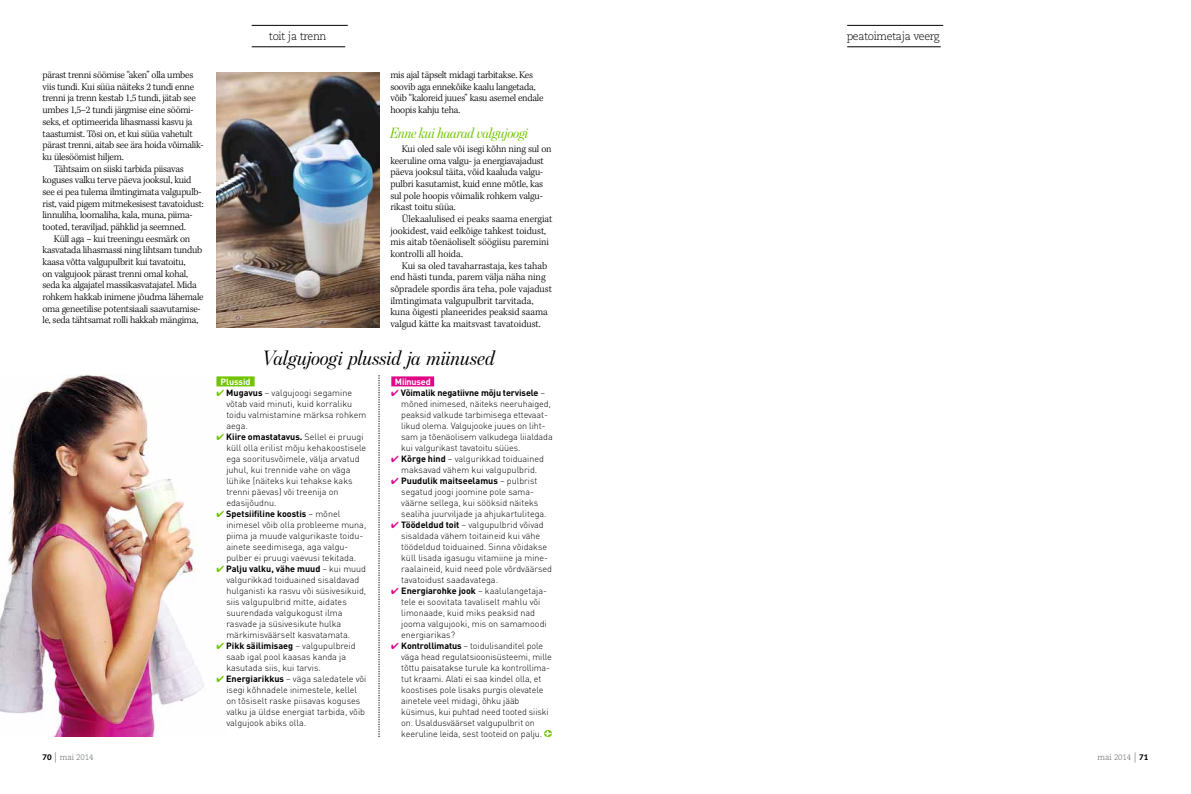
<style>
.page{position:relative;width:1191px;height:794px;background:#fff}
.page>*{position:absolute;margin:0;border:0;box-sizing:border-box;transform-origin:0 0}
.t1{font:italic 21px "Benton Mod Disp";letter-spacing:-.01em;color:#000}
.t2{font:italic 15px "Benton Mod Disp";letter-spacing:-.025em;color:#70c400}
.t3{font:300 11px "Caecilia LT Std";letter-spacing:-.035em;color:#000}
.t4{font:300 10.3px/11.7px "Kepler Std";letter-spacing:-.02em;color:#000}
.t5{font:300 9px/11px "DIN Pro";color:#000}
.t6{font:700 9px "DIN Pro";letter-spacing:-.02em;color:#fff}
.t7{font:700 9px "DIN Pro";color:#fff}
.t8{font:300 8px "Caecilia LT Std";letter-spacing:-.01em;color:#5e6162}
.s1{color:#70c400}
.s2{font-weight:700}
.s3{color:#e10686}
.s4{font-weight:800;color:#000}
.s5{font-size:10.3px}
</style>
<div class="page">
<hr style="left:252px;top:25px;width:96px;height:1px;background:#000">
<hr style="left:847px;top:47px;width:93px;height:1px;background:#000">
<hr style="left:847px;top:25px;width:96px;height:1px;background:#000">
<hr style="left:252px;top:47px;width:93px;height:1px;background:#000">
<img style="left:0;top:374px;width:226px;height:362px">
<div style="left:391px;top:376px;width:43px;height:10px;background:#e10686"></div>
<svg style="left:544px;top:730px;width:8px;height:7px"></svg>
<div style="left:216px;top:376px;width:39px;height:10px;background:#70c400"></div>
<img style="left:216px;top:73px;width:163px;height:254px">
<svg style="left:379px;top:375px;width:1px;height:362px"></svg>
<p class="t4" style="left:43px;top:69px;width:152px">pärast trenni söömise “aken” olla umbes</p>
<p class="t4" style="left:43px;top:81px;width:153px">viis tundi. Kui süüa näiteks 2 tundi enne</p>
<p class="t4" style="left:43px;top:93px;width:155px">trenni ja trenn kestab 1,5 tundi, jätab see</p>
<p class="t4" style="left:43px;top:104px;width:153px">umbes 1,5–2 tundi järgmise eine söömi-</p>
<p class="t4" style="left:43px;top:116px;width:152px">seks, et optimeerida lihasmassi kasvu ja</p>
<p class="t4" style="left:43px;top:128px;width:152px">taastumist. Tõsi on, et kui süüa vahetult</p>
<p class="t4" style="left:43px;top:140px;width:163px">pärast trenni, aitab see ära hoida võimalik-</p>
<p class="t4" style="left:43px;top:151px;width:83px">ku ülesöömist hiljem.</p>
<p class="t4" style="left:54px;top:163px;width:131px">Tähtsaim on siiski tarbida piisavas</p>
<p class="t4" style="left:43px;top:175px;width:150px">koguses valku terve päeva jooksul, kuid</p>
<p class="t4" style="left:43px;top:186px;width:160px">see ei pea tulema ilmtingimata valgupulb-</p>
<p class="t4" style="left:43px;top:198px;width:163px">rist, vaid pigem mitmekesisest tavatoidust:</p>
<p class="t4" style="left:43px;top:210px;width:152px">linnuliha, loomaliha, kala, muna, piima-</p>
<p class="t4" style="left:43px;top:221px;width:145px">tooted, teraviljad, pähklid ja seemned.</p>
<p class="t4" style="left:54px;top:233px;width:138px">Küll aga – kui treeningu eesmärk on</p>
<p class="t4" style="left:43px;top:245px;width:161px">kasvatada lihasmassi ning lihtsam tundub</p>
<p class="t4" style="left:43px;top:256px;width:144px">kaasa võtta valgupulbrit kui tavatoitu,</p>
<p class="t4" style="left:43px;top:268px;width:147px">on valgujook pärast trenni omal kohal,</p>
<p class="t4" style="left:43px;top:280px;width:156px">seda ka algajatel massikasvatajatel. Mida</p>
<p class="t4" style="left:43px;top:291px;width:163px">rohkem hakkab inimene jõudma lähemale</p>
<p class="t4" style="left:43px;top:303px;width:159px">oma geneetilise potentsiaali saavutamise-</p>
<p class="t4" style="left:43px;top:315px;width:157px">le, seda tähtsamat rolli hakkab mängima,</p>
<p class="t3" style="left:269px;top:30px;width:59px">toit ja trenn</p>
<p class="t3" style="left:846px;top:30px;width:94px">peatoimetaja veerg</p>
<p class="t4" style="left:390px;top:69px;width:155px">mis ajal täpselt midagi tarbitakse. Kes soovib aga ennekõike kaalu langetada, võib “kaloreid juues” kasu asemel endale hoopis kahju teha.</p>
<h2 class="t2" style="left:390px;top:125px;width:140px">Enne kui haarad valgujoogi</h2>
<p class="t4" style="left:390px;top:143px;width:163px;text-indent:11px">Kui oled sale või isegi kõhn ning sul on keeruline oma valgu- ja energiavajadust päeva jooksul täita, võid kaaluda valgu&shy;pulbri kasutamist, kuid enne mõtle, kas sul pole hoopis võimalik rohkem valgu&shy;rikast toitu süüa.</p>
<p class="t4" style="left:390px;top:213px;width:164px;text-indent:11px">Ülekaalulised ei peaks saama energiat jookidest, vaid eelkõige tahkest toidust, mis aitab tõenäoliselt söögiisu paremini kontrolli all hoida.</p>
<p class="t4" style="left:390px;top:260px;width:163px;text-indent:11px">Kui sa oled tavaharrastaja, kes tahab end hästi tunda, parem välja näha ning sõpradele spordis ära teha, pole vajadust ilmtingimata valgupulbrit tarvitada, kuna õigesti planeerides peaksid saama valgud kätte ka maitsvast tavatoidust.</p>
<h1 class="t1" style="left:262px;top:346px;width:234px">Valgujoogi plussid ja miinused</h1>
<p class="t7" style="left:220px;top:375px;width:32px">Plussid</p>
<p class="t5" style="left:226px;top:387px;width:141px;text-indent:-10px"><span class="s1">✔</span> <span class="s2">Mugavus</span> – valgujoogi segamine võtab vaid minuti, kuid korraliku toidu valmistamine märksa rohkem aega.</p>
<p class="t5" style="left:226px;top:431px;width:141px;text-indent:-10px"><span class="s1">✔</span> <span class="s2">Kiire omastatavus.</span> Sellel ei pruugi küll olla erilist mõju kehakoostisele ega sooritusvõimele, välja arvatud juhul, kui trennide vahe on väga lühike (näiteks kui tehakse kaks trenni päevas) või treenija on edasijõudnu.</p>
<p class="t5" style="left:226px;top:508px;width:141px;text-indent:-10px"><span class="s1">✔</span> <span class="s2">Spetsiifiline koostis</span> – mõnel inimesel võib olla probleeme muna, piima ja muude valgurikaste toidu&shy;ainete seedimisega, aga valgu&shy;pulber ei pruugi vaevusi tekitada.</p>
<p class="t5" style="left:226px;top:563px;width:141px;text-indent:-10px"><span class="s1">✔</span> <span class="s2">Palju valku, vähe muud</span> – kui muud valgurikkad toiduained sisaldavad hulganisti ka rasvu või süsivesikuid, siis valgupulbrid mitte, aidates suurendada valgukogust ilma rasvade ja süsivesikute hulka märkimisväärselt kasvatamata.</p>
<p class="t5" style="left:226px;top:640px;width:131px;text-indent:-10px"><span class="s1">✔</span> <span class="s2">Pikk säilimisaeg</span> – valgupulbreid saab igal pool kaasas kanda ja kasutada siis, kui tarvis.</p>
<p class="t5" style="left:226px;top:673px;width:142px;text-indent:-10px"><span class="s1">✔</span> <span class="s2">Energiarikkus</span> – väga saledatele või isegi kõhnadele inimestele, kellel on tõsiselt raske piisavas koguses valku ja üldse energiat tarbida, võib valgujook abiks olla.</p>
<p class="t6" style="left:395px;top:375px;width:37px">Miinused</p>
<p class="t5" style="left:401px;top:387px;width:153px;text-indent:-10px"><span class="s3">✔</span> <span class="s2">Võimalik negatiivne mõju tervisele</span> – mõned inimesed, näiteks neeruhaiged, peaksid valkude tarbimisega ettevaat&shy;likud olema. Valgujooke juues on liht&shy;sam ja tõenäolisem valkudega liialdada kui valgurikast tavatoitu süües.</p>
<p class="t5" style="left:391px;top:453px;width:154px;text-align:center"><span class="s3">✔</span> <span class="s2">Kõrge hind</span> – valgurikkad toiduained maksavad vähem kui valgupulbrid.</p>
<p class="t5" style="left:401px;top:475px;width:147px;text-indent:-10px"><span class="s3">✔</span> <span class="s2">Puudulik maitseelamus</span> – pulbrist segatud joogi joomine pole sama&shy;väärne sellega, kui sööksid näiteks sealiha juurviljade ja ahjukartulitega.</p>
<p class="t5" style="left:401px;top:519px;width:152px;text-indent:-10px"><span class="s3">✔</span> <span class="s2">Töödeldud toit</span> – valgupulbrid võivad sisaldada vähem toitaineid kui vähe töödeldud toiduained. Sinna võidakse küll lisada igasugu vitamiine ja mine&shy;raalaineid, kuid need pole võrdväärsed tavatoidust saadavatega.</p>
<p class="t5" style="left:401px;top:585px;width:147px;text-indent:-10px"><span class="s3">✔</span> <span class="s2">Energiarohke jook</span> – kaalulangetaja&shy;tele ei soovitata tavaliselt mahlu või limonaade, kuid miks peaksid nad jooma valgujooki, mis on samamoodi energiarikas?</p>
<p class="t5" style="left:401px;top:640px;width:152px;text-indent:-10px"><span class="s3">✔</span> <span class="s2">Kontrollimatus</span> – toidulisanditel pole väga head regulatsioonisüsteemi, mille tõttu paisatakse turule ka kontrollima&shy;tut kraami. Alati ei saa kindel olla, et koostises pole lisaks purgis olevatele ainetele veel midagi, õhku jääb küsimus, kui puhtad need tooted siiski on. Usaldusväärset valgupulbrit on keeruline leida, sest tooteid on palju.</p>
<p class="t8" style="left:43px;top:752px;width:52px"><span class="s4">70</span> <span class="s5">|</span> mai 2014</p>
<p class="t8" style="left:1097px;top:752px;width:52px">mai 2014 <span class="s5">|</span> <span class="s4">71</span></p>
</div>
